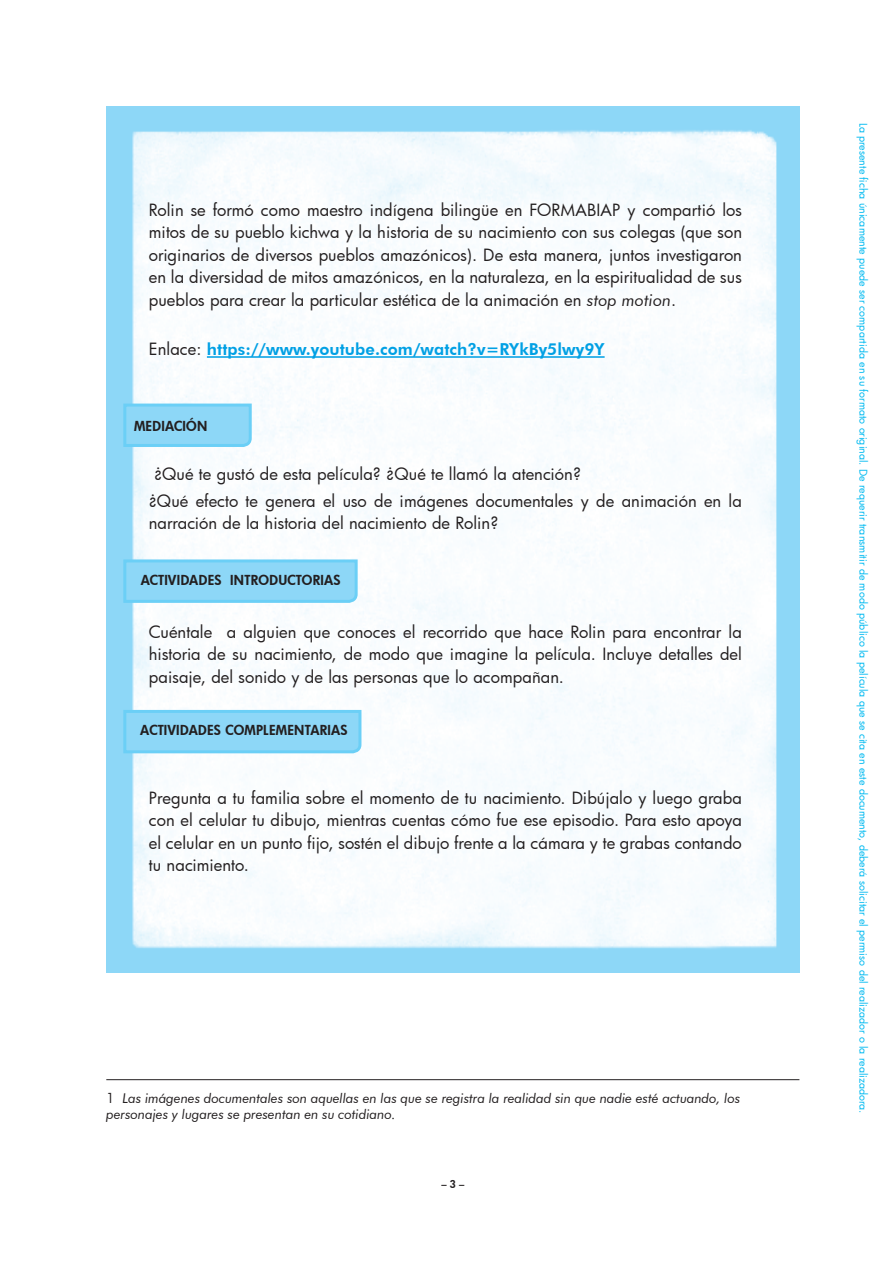
<style>
.page{position:relative;width:893px;height:1263px;background:#fff}
.page>*{position:absolute;margin:0;border:0;box-sizing:border-box;transform-origin:0 0}
.interior{font:16.5px/22.5px "Futura";letter-spacing:.005em;color:#231f20;text-align:justify}
.interior-2{font:800 16.5px "Futura BT";letter-spacing:.005em;color:#01a0e4}
.notas_al_pie{font:italic 13.5px/16.5px "Futura BT";letter-spacing:-.005em;color:#231f20}
.cenefa{font:800 13.5px "Futura";letter-spacing:.02em;color:#231f20}
.t1{font:10.5px "Futura";letter-spacing:.005em;color:#00baf1}
.t2{font:800 10.5px "Futura";color:#231f20}
.s1{font-family:"Futura BT";font-style:italic}
.s2{font-family:"Futura";font-weight:400;color:#231f20}
.s3{font-family:"Futura";font-style:normal}
</style>
<div class="page">
<img style="left:106px;top:106px;width:693px;height:867px">
<hr style="left:207px;top:356px;width:398px;height:2px;background:#01a0e4">
<svg style="left:122px;top:402px;width:131px;height:46px;background:#8ed7f7"></svg>
<hr style="left:106px;top:1079px;width:693px;height:1px;background:#231f20">
<svg style="left:122px;top:558px;width:237px;height:46px;background:#8ed8f7"></svg>
<svg style="left:122px;top:708px;width:241px;height:47px;background:#90d8f7"></svg>
<p class="interior" style="left:149px;top:198px;width:595px">Rolin se formó como maestro indígena bilingüe en FORMABIAP y compartió los mitos de su pueblo kichwa y la historia de su nacimiento con sus colegas (que son originarios de diversos pueblos amazónicos). De esta manera, juntos investigaron en la diversidad de mitos amazónicos, en la naturaleza, en la espiritualidad de sus pueblos para crear la particular estética de la animación en <span class="s1">stop motion</span>.</p>
<p class="interior-2" style="left:149px;top:339px;width:457px"><span class="s2">Enlace:</span> https://www.youtube.com/watch?v=RYkBy5lwy9Y</p>
<p class="cenefa" style="left:134px;top:417px;width:75px">MEDIACIÓN</p>
<p class="interior" style="left:154px;top:462px;width:429px">¿Qué te gustó de esta película? ¿Qué te llamó la atención?</p>
<p class="interior" style="left:149px;top:489px;width:595px">¿Qué efecto te genera el uso de imágenes documentales y de animación en la narración de la historia del nacimiento de Rolin?</p>
<p class="cenefa" style="left:141px;top:571px;width:201px">ACTIVIDADES INTRODUCTORIAS</p>
<p class="interior" style="left:149px;top:620px;width:595px">Cuéntale a alguien que conoces el recorrido que hace Rolin para encontrar la historia de su nacimiento, de modo que imagine la película. Incluye detalles del paisaje, del sonido y de las personas que lo acompañan.</p>
<p class="cenefa" style="left:140px;top:721px;width:209px">ACTIVIDADES COMPLEMENTARIAS</p>
<p class="interior" style="left:149px;top:786px;width:595px">Pregunta a tu familia sobre el momento de tu nacimiento. Dibújalo y luego graba con el celular tu dibujo, mientras cuentas cómo fue ese episodio. Para esto apoya el celular en un punto fijo, sostén el dibujo frente a la cámara y te grabas contando tu nacimiento.</p>
<p class="notas_al_pie" style="left:106px;top:1089px;width:635px"><span class="s3">1</span> Las imágenes documentales son aquellas en las que se registra la realidad sin que nadie esté actuando, los personajes y lugares se presentan en su cotidiano.</p>
<p class="t2" style="left:441px;top:1177px;width:25px">– 3 –</p>
<p class="t1" style="left:870px;top:123px;width:992px;rotate:90deg">La presente ficha únicamente puede ser compartida en su formato original. De requerir transmitir de modo público la película que se cita en este documento, deberá solicitar el permiso del realizador o la realizadora.</p>
</div>
